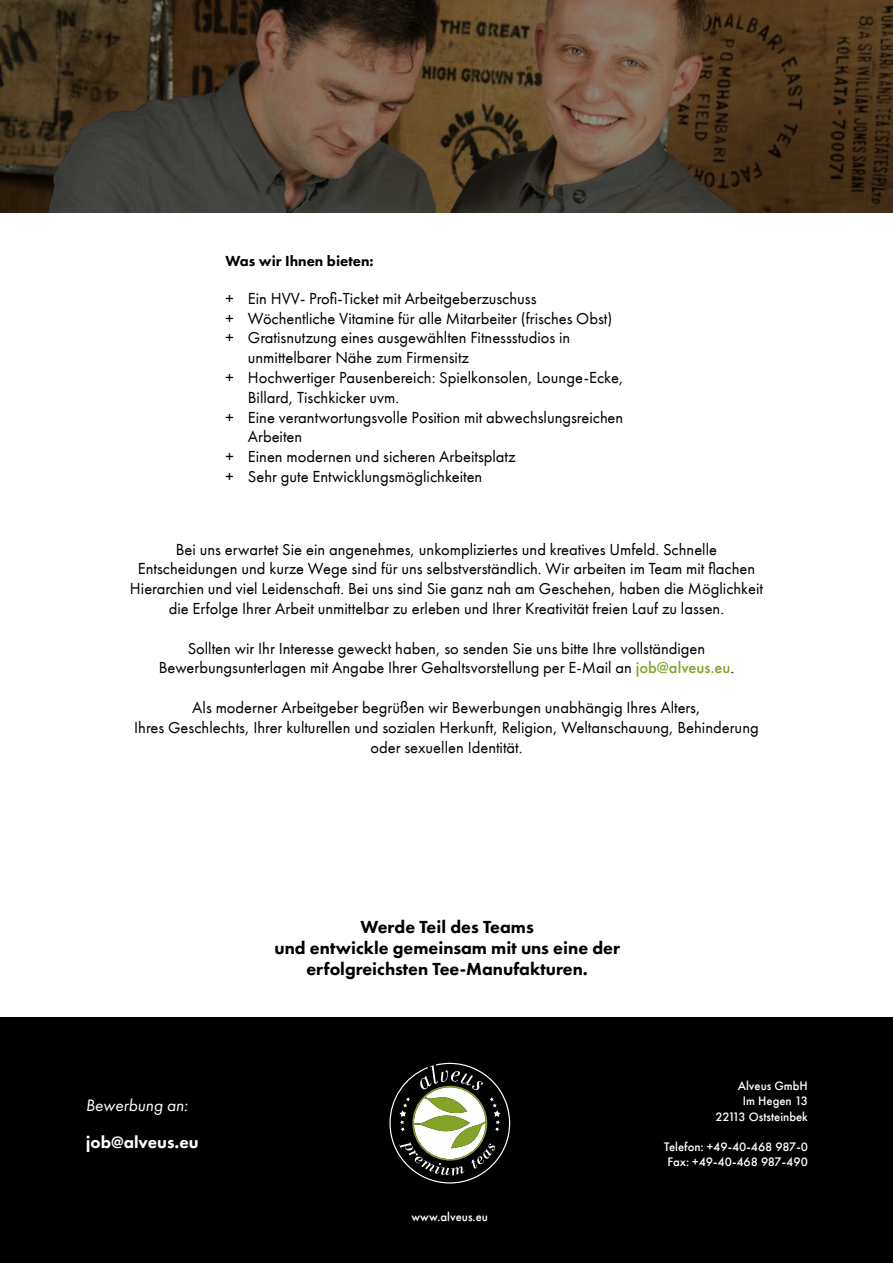
<style>
.page{position:relative;width:893px;height:1263px;background:#fff}
.page>*{position:absolute;margin:0;border:0;box-sizing:border-box;transform-origin:0 0}
.t1{font:800 18px/21px "Futura PT";color:#000;text-align:center}
.t2{font:800 17.25px "Futura PT";color:#fff}
.t3{font:italic 17.25px "Futura PT";color:#fff}
.t4{font:16.5px/19.8px "Futura PT";color:#000;text-align:center}
.t5{font:800 15px "Futura PT";color:#000}
.t6{font:500 12.75px/15.3px "Futura PT";color:#fff;text-align:right}
.s1{font-weight:500;color:#83a427}
</style>
<div class="page">
<svg style="left:0;top:0;width:893px;height:213px;background:#4f3f2c"></svg>
<div style="left:0;top:1017px;width:893px;height:246px;background:#000"></div>
<svg style="left:389px;top:1063px;width:121px;height:120px"></svg>
<p class="t5" style="left:225px;top:252px;width:150px">Was wir Ihnen bieten:</p>
<p class="t4" style="left:225px;top:288px;width:313px">+ Ein HVV- Profi-Ticket mit Arbeitgeberzuschuss</p>
<p class="t4" style="left:225px;top:308px;width:388px">+ Wöchentliche Vitamine für alle Mitarbeiter (frisches Obst)</p>
<p class="t4" style="left:225px;top:328px;width:346px">+ Gratisnutzung eines ausgewählten Fitnessstudios in</p>
<p class="t4" style="left:248px;top:348px;width:223px">unmittelbarer Nähe zum Firmensitz</p>
<p class="t4" style="left:225px;top:367px;width:400px">+ Hochwertiger Pausenbereich: Spielkonsolen, Lounge-Ecke,</p>
<p class="t4" style="left:248px;top:387px;width:153px">Billard, Tischkicker uvm.</p>
<p class="t4" style="left:225px;top:407px;width:399px">+ Eine verantwortungsvolle Position mit abwechslungsreichen</p>
<p class="t4" style="left:248px;top:427px;width:56px">Arbeiten</p>
<p class="t4" style="left:225px;top:447px;width:292px">+ Einen modernen und sicheren Arbeitsplatz</p>
<p class="t4" style="left:225px;top:466px;width:258px">+ Sehr gute Entwicklungsmöglichkeiten</p>
<p class="t4" style="left:130px;top:539px;width:634px">Bei uns erwartet Sie ein angenehmes, unkompliziertes und kreatives Umfeld. Schnelle Entscheidungen und kurze Wege sind für uns selbstverständlich. Wir arbeiten im Team mit flachen Hierarchien und viel Leidenschaft. Bei uns sind Sie ganz nah am Geschehen, haben die Möglichkeit die Erfolge Ihrer Arbeit unmittelbar zu erleben und Ihrer Kreativität freien Lauf zu lassen.</p>
<p class="t4" style="left:159px;top:638px;width:577px">Sollten wir Ihr Interesse geweckt haben, so senden Sie uns bitte Ihre vollständigen<br>Bewerbungsunterlagen mit Angabe Ihrer Gehaltsvorstellung per E-Mail an <span class="s1">job@alveus.eu</span>.</p>
<p class="t4" style="left:134px;top:698px;width:626px">Als moderner Arbeitgeber begrüßen wir Bewerbungen unabhängig Ihres Alters,<br>Ihres Geschlechts, Ihrer kulturellen und sozialen Herkunft, Religion, Weltanschauung, Behinderung oder sexuellen Identität.</p>
<p class="t3" style="left:86px;top:1095px;width:104px">Bewerbung an:</p>
<p class="t2" style="left:86px;top:1132px;width:114px">job@alveus.eu</p>
<p class="t1" style="left:274px;top:916px;width:347px">Werde Teil des Teams<br>und entwickle gemeinsam mit uns eine der erfolgreichsten Tee-Manufakturen.</p>
<p class="t6" style="left:411px;top:1209px;width:78px">www.alveus.eu</p>
<p class="t6" style="left:715px;top:1078px;width:94px">Alveus GmbH<br>Im Hegen 13<br>22113 Oststeinbek</p>
<p class="t6" style="left:664px;top:1139px;width:145px;text-align:left">Telefon: +49-40-468 987-0<br>Fax: +49-40-468 987-490</p>
</div>
